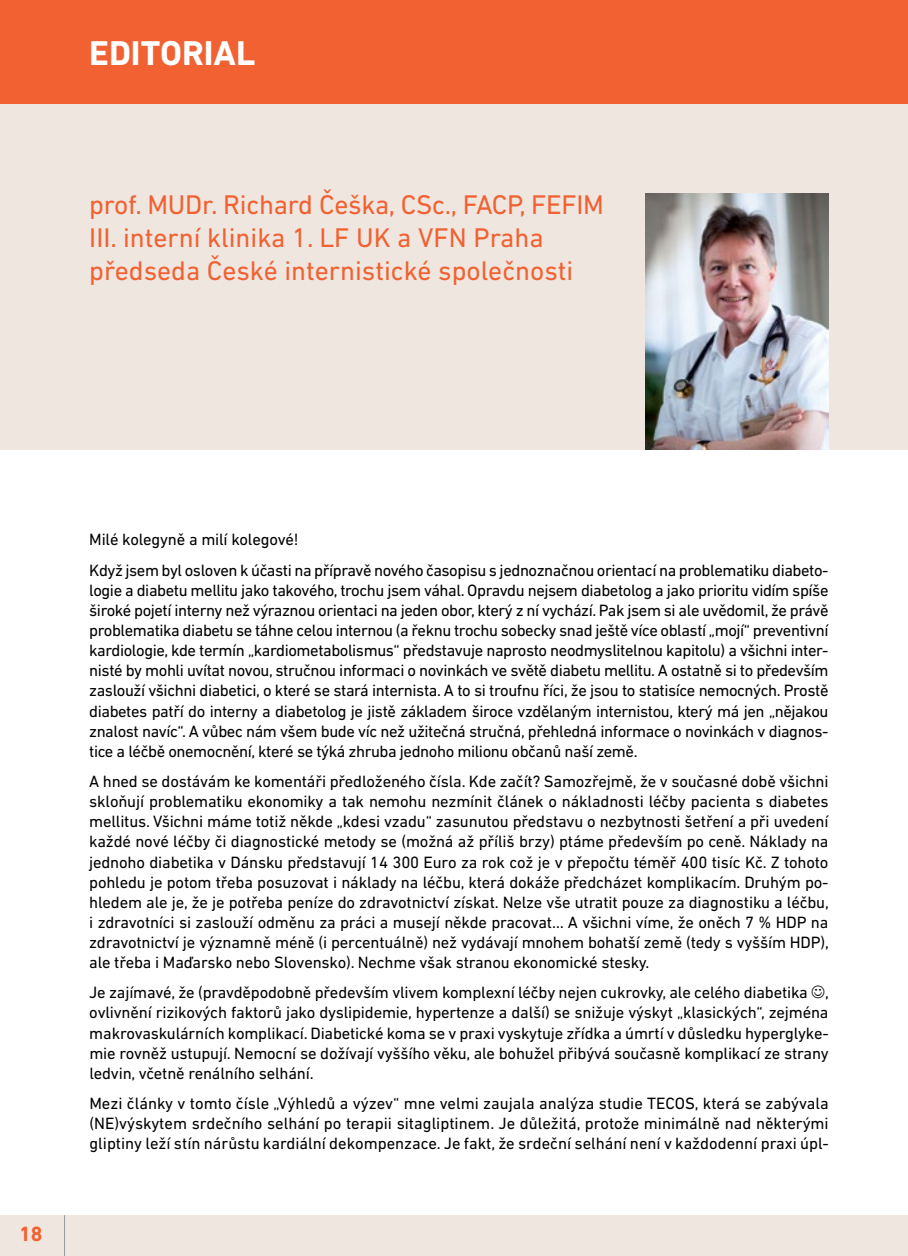
<style>
.page{position:relative;width:908px;height:1256px;background:#fff}
.page>*{position:absolute;margin:0;border:0;box-sizing:border-box;transform-origin:0 0}
.t1{font:700 35px "DIN Next LT Pro";color:#fff}
.t2{font:27.47px/32.9px "DIN Next LT Pro";color:#f16131}
.t3{font:700 21px "DIN Next LT Pro";color:#f16131}
.t4{font:16.62px/20.1px "DIN Next LT Pro";letter-spacing:-.02em;color:#000;text-align:justify}
</style>
<div class="page">
<div style="left:0;top:0;width:908px;height:104px;background:#f16131"></div>
<div style="left:0;top:1214px;width:908px;height:41px;background:#efe6e0"></div>
<hr style="left:64px;top:1214px;width:1px;height:41px;background:#979a9e">
<div style="left:0;top:104px;width:908px;height:345px;background:#efe6e0"></div>
<img style="left:645px;top:194px;width:183px;height:255px">
<h1 class="t1" style="left:89px;top:33px;width:168px">EDITORIAL</h1>
<h2 class="t2" style="left:89px;top:188px;width:516px">prof. MUDr. Richard Češka, CSc., FACP, FEFIM<br>III. interní klinika 1. LF UK a VFN Praha předseda České internistické společnosti</h2>
<h2 class="t2" style="left:89px;top:198px;width:53px">xxxx</h2>
<p class="t3" style="left:19px;top:1221px;width:25px">18</p>
<p class="t4" style="left:89px;top:524px;width:741px;line-height:30.1px">Milé kolegyně a milí kolegové!<br>Když jsem byl osloven k účasti na přípravě nového časopisu s jednoznačnou orientací na problematiku diabeto-</p>
<p class="t4" style="left:89px;top:579px;width:741px">logie a diabetu mellitu jako takového, trochu jsem váhal. Opravdu nejsem diabetolog a jako prioritu vidím spíše široké pojetí interny než výraznou orientaci na jeden obor, který z ní vychází. Pak jsem si ale uvědomil, že právě problematika diabetu se táhne celou internou (a řeknu trochu sobecky snad ještě více oblastí „mojí“ preventivní kardiologie, kde termín „kardiometabolismus“ představuje naprosto neodmyslitelnou kapitolu) a všichni inter&shy;nisté by mohli uvítat novou, stručnou informaci o novinkách ve světě diabetu mellitu. A ostatně si to především zaslouží všichni diabetici, o které se stará internista. A to si troufnu říci, že jsou to statisíce nemocných. Prostě diabetes patří do interny a diabetolog je jistě základem široce vzdělaným internistou, který má jen „nějakou znalost navíc“. A vůbec nám všem bude víc než užitečná stručná, přehledná informace o novinkách v diagnos&shy;tice a léčbě onemocnění, které se týká zhruba jednoho milionu občanů naší země.</p>
<p class="t4" style="left:89px;top:770px;width:741px">A hned se dostávám ke komentáři předloženého čísla. Kde začít? Samozřejmě, že v současné době všichni skloňují problematiku ekonomiky a tak nemohu nezmínit článek o nákladnosti léčby pacienta s diabetes mellitus. Všichni máme totiž někde „kdesi vzadu“ zasunutou představu o nezbytnosti šetření a při uvedení každé nové léčby či diagnostické metody se (možná až příliš brzy) ptáme především po ceně. Náklady na jednoho diabetika v Dánsku představují 14 300 Euro za rok což je v přepočtu téměř 400 tisíc Kč. Z tohoto pohledu je potom třeba posuzovat i náklady na léčbu, která dokáže předcházet komplikacím. Druhým po&shy;hledem ale je, že je potřeba peníze do zdravotnictví získat. Nelze vše utratit pouze za diagnostiku a léčbu, i zdravotníci si zaslouží odměnu za práci a musejí někde pracovat… A všichni víme, že oněch 7 % HDP na zdravotnictví je významně méně (i percentuálně) než vydávají mnohem bohatší země (tedy s vyšším HDP), ale třeba i Maďarsko nebo Slovensko). Nechme však stranou ekonomické stesky.</p>
<p class="t4" style="left:89px;top:982px;width:741px">Je zajímavé, že (pravděpodobně především vlivem komplexní léčby nejen cukrovky, ale celého diabetika , ovlivnění rizikových faktorů jako dyslipidemie, hypertenze a další) se snižuje výskyt „klasických“, zejména makrovaskulárních komplikací. Diabetické koma se v praxi vyskytuje zřídka a úmrtí v důsledku hyperglyke&shy;mie rovněž ustupují. Nemocní se dožívají vyššího věku, ale bohužel přibývá současně komplikací ze strany ledvin, včetně renálního selhání.</p>
<p class="t4" style="left:89px;top:1092px;width:741px">Mezi články v tomto čísle „Výhledů a výzev“ mne velmi zaujala analýza studie TECOS, která se zabývala (NE)výskytem srdečního selhání po terapii sitagliptinem. Je důležitá, protože minimálně nad některými gliptiny leží stín nárůstu kardiální dekompenzace. Je fakt, že srdeční selhání není v každodenní praxi úpl-</p>
</div>
